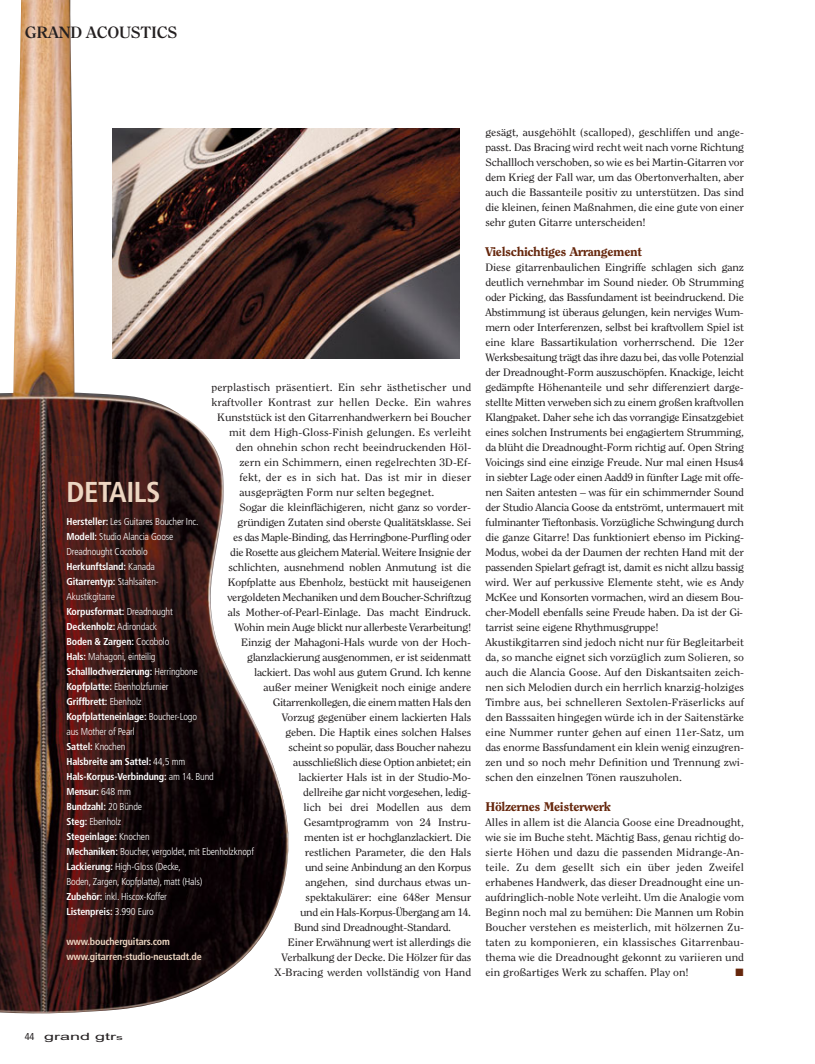
<style>
.page{position:relative;width:815px;height:1064px;background:#fff}
.page>*{position:absolute;margin:0;border:0;box-sizing:border-box;transform-origin:0 0}
.t1{font:700 condensed 28.75px "Frutiger LT Std";letter-spacing:-.015em;color:#edd6c2}
.t2{font:700 16.25px "Clearface Std";letter-spacing:-.015em;color:#231f20;scale:1.1 1}
.t3{font:800 12.5px "Clearface Std";letter-spacing:-.025em;color:#66270d;scale:1.1 1}
.t4{font:10.62px/15px "Clearface Std";letter-spacing:-.015em;color:#231f20;text-align:justify;scale:1.1 1}
.t5{font:10.62px "Clearface Std";letter-spacing:-.035em;color:#231f20;scale:1.1 1}
.t6{font:10.62px "Clearface Std";letter-spacing:.01em;color:#231f20;scale:1.1 1}
.t7{font:10.62px "Clearface Std";letter-spacing:.005em;color:#231f20;scale:1.1 1}
.t8{font:10.62px "Zapf Dingbats";color:#66270d}
.t9{font:300 condensed 10px/15px "Frutiger LT Std";letter-spacing:-.015em;color:#fff}
.t10{font:700 condensed 10px/15px "Frutiger LT Std";letter-spacing:-.015em;color:#edd6c2}
.t11{font:10px "Arial";color:#231f20;scale:1.8 1}
.s1{font-weight:700}
.s2{font-family:"Frutiger LT Std";font-stretch:condensed}
.s3{font-size:7.5px}
</style>
<div class="page">
<img style="left:290px;top:128px;width:170px;height:230px">
<img style="left:0;top:0;width:290px;height:1013px">
<h2 class="t2" style="left:25px;top:23px;width:140px">GRAND ACOUSTICS</h2>
<p class="t6" style="left:211px;top:382px;width:238px">perplastisch präsentiert. Ein sehr ästhetischer und</p>
<p class="t6" style="left:211px;top:397px;width:238px">kraftvoller Kontrast zur hellen Decke. Ein wahres</p>
<p class="t4" style="left:217px;top:410px;width:232px">Kunststück ist den Gitarrenhandwerkern bei Boucher</p>
<p class="t7" style="left:229px;top:427px;width:222px">mit dem High-Gloss-Finish gelungen. Es verleiht</p>
<p class="t4" style="left:236px;top:440px;width:215px">den ohnehin schon recht beeindruckenden Höl-</p>
<p class="t4" style="left:239px;top:455px;width:212px">zern ein Schimmern, einen regelrechten 3D-Ef-</p>
<p class="t6" style="left:239px;top:472px;width:212px">fekt, der es in sich hat. Das ist mir in dieser</p>
<p class="t4" style="left:239px;top:485px;width:179px">ausgeprägten Form nur selten begegnet.</p>
<p class="t4" style="left:239px;top:500px;width:212px">Sogar die kleinflächigeren, nicht ganz so vorder-</p>
<p class="t4" style="left:238px;top:515px;width:214px">gründigen Zutaten sind oberste Qualitätsklasse. Sei</p>
<p class="t4" style="left:233px;top:530px;width:218px">es das Maple-Binding, das Herringbone-Purfling oder</p>
<p class="t5" style="left:230px;top:547px;width:221px">die Rosette aus gleichem Material. Weitere Insignie der</p>
<p class="t4" style="left:228px;top:560px;width:222px">schlichten, ausnehmend noblen Anmutung ist die</p>
<p class="t4" style="left:228px;top:575px;width:223px">Kopfplatte aus Ebenholz, bestückt mit hauseigenen</p>
<p class="t4" style="left:227px;top:590px;width:223px">vergoldeten Mechaniken und dem Boucher-Schriftzug</p>
<p class="t4" style="left:228px;top:605px;width:223px">als Mother-of-Pearl-Einlage. Das macht Eindruck.</p>
<p class="t4" style="left:234px;top:620px;width:217px">Wohin mein Auge blickt nur allerbeste Verarbeitung!</p>
<p class="t4" style="left:241px;top:635px;width:211px">Einzig der Mahagoni-Hals wurde von der Hoch-</p>
<p class="t4" style="left:247px;top:650px;width:205px">glanzlackierung ausgenommen, er ist seidenmatt</p>
<p class="t4" style="left:254px;top:665px;width:199px">lackiert. Das wohl aus gutem Grund. Ich kenne</p>
<p class="t4" style="left:263px;top:680px;width:190px">außer meiner Wenigkeit noch einige andere</p>
<p class="t5" style="left:273px;top:697px;width:182px">Gitarrenkollegen, die einem matten Hals den</p>
<p class="t4" style="left:282px;top:710px;width:174px">Vorzug gegenüber einem lackierten Hals</p>
<p class="t4" style="left:286px;top:725px;width:170px">geben. Die Haptik eines solchen Halses</p>
<p class="t4" style="left:289px;top:740px;width:167px">scheint so populär, dass Boucher nahezu</p>
<p class="t5" style="left:293px;top:757px;width:163px">ausschließlich diese Option anbietet; ein</p>
<p class="t4" style="left:299px;top:770px;width:158px">lackierter Hals ist in der Studio-Mo-</p>
<p class="t4" style="left:303px;top:785px;width:154px">dellreihe gar nicht vorgesehen, ledig-</p>
<p class="t4" style="left:304px;top:800px;width:154px">lich bei drei Modellen aus dem</p>
<p class="t4" style="left:304px;top:815px;width:153px">Gesamtprogramm von 24 Instru-</p>
<p class="t4" style="left:304px;top:830px;width:153px">menten ist er hochglanzlackiert. Die</p>
<p class="t4" style="left:305px;top:845px;width:153px">restlichen Parameter, die den Hals</p>
<p class="t4" style="left:305px;top:860px;width:153px">und seine Anbindung an den Korpus</p>
<p class="t4" style="left:305px;top:875px;width:152px">angehen, sind durchaus etwas un-</p>
<p class="t4" style="left:306px;top:890px;width:152px">spektakulärer: eine 648er Mensur</p>
<p class="t5" style="left:300px;top:907px;width:157px">und ein Hals-Korpus-Übergang am 14.</p>
<p class="t4" style="left:294px;top:920px;width:144px">Bund sind Dreadnought-Standard.</p>
<p class="t4" style="left:288px;top:935px;width:168px">Einer Erwähnung wert ist allerdings die</p>
<p class="t4" style="left:281px;top:950px;width:174px">Verbalkung der Decke. Die Hölzer für das</p>
<p class="t4" style="left:275px;top:965px;width:180px">X-Bracing werden vollständig von Hand</p>
<h1 class="t1" style="left:66px;top:478px;width:96px">DETAILS</h1>
<p class="t9" style="left:66px;top:515px;width:189px"><span class="s1">Hersteller:</span> Les Guitares Boucher Inc.<br><span class="s1">Modell:</span> Studio Alancia Goose<br>Dreadnought Cocobolo<br><span class="s1">Herkunftsland:</span> Kanada<br><span class="s1">Gitarrentyp:</span> Stahlsaiten-<br>Akustikgitarre<br><span class="s1">Korpusformat:</span> Dreadnought<br><span class="s1">Deckenholz:</span> Adirondack<br><span class="s1">Boden &amp; Zargen:</span> Cocobolo<br><span class="s1">Hals:</span> Mahagoni, einteilig<br><span class="s1">Schalllochverzierung:</span> Herringbone<br><span class="s1">Kopfplatte:</span> Ebenholzfurnier<br><span class="s1">Griffbrett:</span> Ebenholz<br><span class="s1">Kopfplatteneinlage:</span> Boucher-Logo<br>aus Mother of Pearl<br><span class="s1">Sattel:</span> Knochen<br><span class="s1">Halsbreite am Sattel:</span> 44,5 mm<br><span class="s1">Hals-Korpus-Verbindung:</span> am 14. Bund<br><span class="s1">Mensur:</span> 648 mm<br><span class="s1">Bundzahl:</span> 20 Bünde<br><span class="s1">Steg:</span> Ebenholz<br><span class="s1">Stegeinlage:</span> Knochen<br><span class="s1">Mechaniken:</span> Boucher, vergoldet, mit Ebenholzknopf<br><span class="s1">Lackierung:</span> High-Gloss (Decke,<br>Boden, Zargen, Kopfplatte), matt (Hals)<br><span class="s1">Zubehör:</span> inkl. Hiscox-Koffer<br><span class="s1">Listenpreis:</span> 3.990 Euro</p>
<p class="t10" style="left:66px;top:935px;width:137px">www.boucherguitars.com www.gitarren-studio-neustadt.de</p>
<p class="t4" style="left:485px;top:125px;width:237px">gesägt, ausgehöhlt (scalloped), geschliffen und ange&shy;passt. Das Bracing wird recht weit nach vorne Richtung Schallloch verschoben, so wie es bei Martin-Gitarren vor dem Krieg der Fall war, um das Obertonverhalten, aber auch die Bassanteile positiv zu unterstützen. Das sind die kleinen, feinen Maßnahmen, die eine gute von einer sehr guten Gitarre unterscheiden!</p>
<p class="t3" style="left:485px;top:244px;width:144px">Vielschichtiges Arrangement</p>
<p class="t4" style="left:485px;top:260px;width:237px;text-align:left">Diese gitarrenbaulichen Eingriffe schlagen sich ganz deutlich vernehmbar im Sound nieder. Ob Strumming oder Picking, das Bassfundament ist beeindruckend. Die Abstimmung ist überaus gelungen, kein nerviges Wum&shy;mern oder Interferenzen, selbst bei kraftvollem Spiel ist eine klare Bassartikulation vorherrschend. Die 12er Werksbesaitung trägt das ihre dazu bei, das volle Potenzial der Dreadnought-Form auszuschöpfen. Knackige, leicht gedämpfte Höhenanteile und sehr differenziert darge&shy;stellte Mitten verweben sich zu einem großen kraftvollen Klangpaket. Daher sehe ich das vorrangige Einsatzgebiet eines solchen Instruments bei engagiertem Strumming, da blüht die Dreadnought-Form richtig auf. Open String Voicings sind eine einzige Freude. Nur mal einen Hsus4 in siebter Lage oder einen Aadd9 in fünfter Lage mit offe&shy;nen Saiten antesten – was für ein schimmernder Sound der Studio Alancia Goose da entströmt, untermauert mit fulminanter Tieftonbasis. Vorzügliche Schwingung durch die ganze Gitarre! Das funktioniert ebenso im Picking-Modus, wobei da der Daumen der rechten Hand mit der passenden Spielart gefragt ist, damit es nicht allzu bassig wird. Wer auf perkussive Elemente steht, wie es Andy McKee und Konsorten vormachen, wird an diesem Bou&shy;cher-Modell ebenfalls seine Freude haben. Da ist der Gi&shy;tarrist seine eigene Rhythmusgruppe!<br>Akustikgitarren sind jedoch nicht nur für Begleitarbeit da, so manche eignet sich vorzüglich zum Solieren, so auch die Alancia Goose. Auf den Diskantsaiten zeich&shy;nen sich Melodien durch ein herrlich knarzig-holziges Timbre aus, bei schnelleren Sextolen-Fräserlicks auf den Basssaiten hingegen würde ich in der Saitenstärke eine Nummer runter gehen auf einen 11er-Satz, um das enorme Bassfundament ein klein wenig einzugren&shy;zen und so noch mehr Definition und Trennung zwi&shy;schen den einzelnen Tönen rauszuholen.</p>
<p class="t3" style="left:485px;top:799px;width:115px">Hölzernes Meisterwerk</p>
<p class="t4" style="left:485px;top:815px;width:237px">Alles in allem ist die Alancia Goose eine Dreadnought, wie sie im Buche steht. Mächtig Bass, genau richtig do&shy;sierte Höhen und dazu die passenden Midrange-An&shy;teile. Zu dem gesellt sich ein über jeden Zweifel erhabenes Handwerk, das dieser Dreadnought eine un&shy;aufdringlich-noble Note verleiht. Um die Analogie vom Beginn noch mal zu bemühen: Die Mannen um Robin Boucher verstehen es meisterlich, mit hölzernen Zu&shy;taten zu komponieren, ein klassisches Gitarrenbau&shy;thema wie die Dreadnought gekonnt zu variieren und ein großartiges Werk zu schaffen. Play on!</p>
<p class="t8" style="left:736px;top:967px;width:10px">■</p>
<p class="t11" style="left:25px;top:1032px;width:56px"><span class="s2">44</span> grand gtr<span class="s3">s</span></p>
</div>
